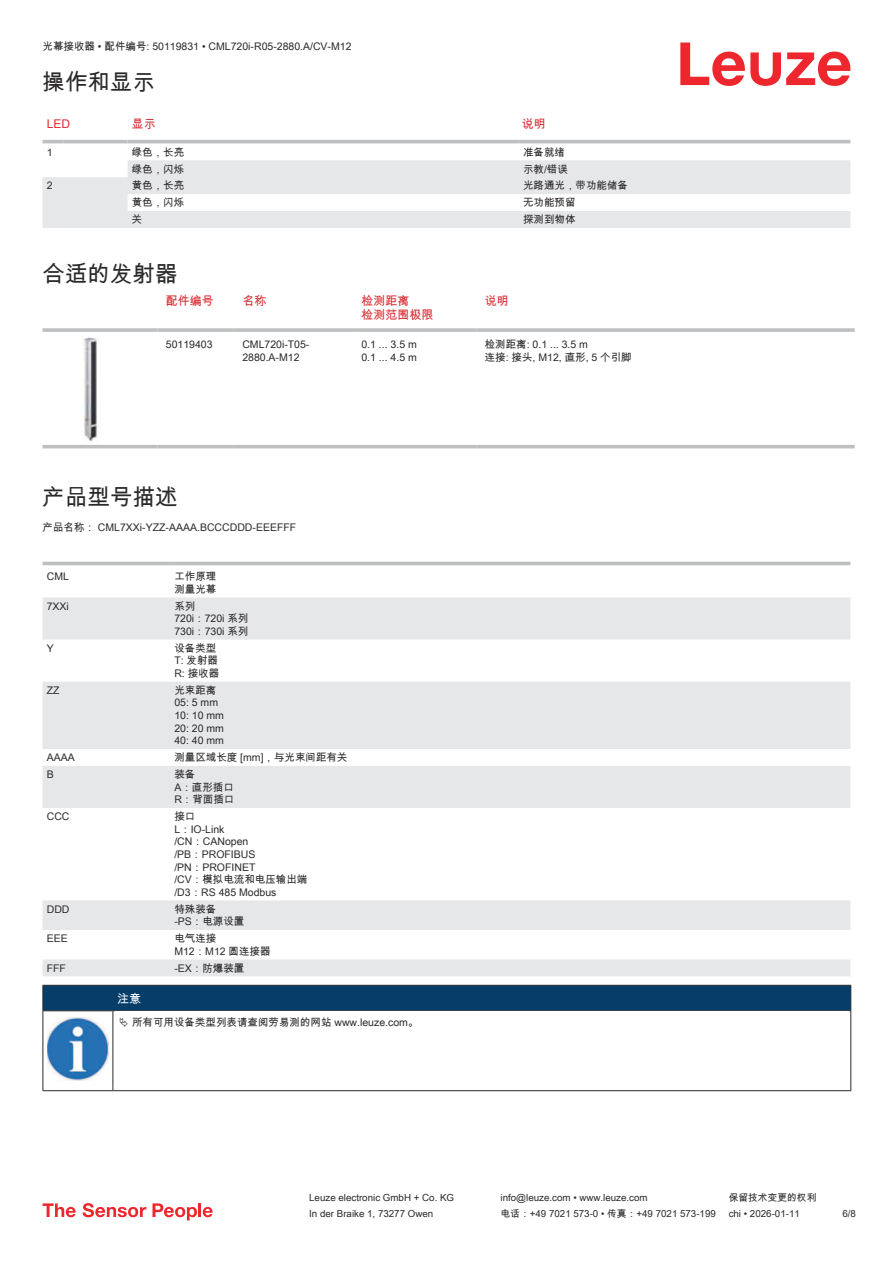
<style>
.page{position:relative;width:893px;height:1263px;background:#fff}
.page>*{position:absolute;margin:0;border:0;box-sizing:border-box;transform-origin:0 0}
.t1{font:22.5px "Arial Unicode MS";color:#2b292a}
.t2{font:12px/14.4px "Arial Unicode MS";color:#db2a30}
.t3{font:12px "Arial Unicode MS";color:#fff}
.t4{font:10.5px/12.6px "Arial Unicode MS";color:#2b292a}
.t5{font:9.75px "Arial Unicode MS";color:#2b292a}
</style>
<div class="page">
<svg style="left:680px;top:43px;width:170px;height:43px"></svg>
<svg style="left:43px;top:143px;width:807px;height:1px"></svg>
<svg style="left:43px;top:160px;width:807px;height:68px;fill:#e6e7e9"></svg>
<hr style="left:43px;top:140px;width:21px;height:3px;background:#bdbfc1">
<hr style="left:64px;top:140px;width:64px;height:3px;background:#bdbfc1">
<hr style="left:128px;top:140px;width:391px;height:3px;background:#bdbfc1">
<hr style="left:519px;top:140px;width:331px;height:3px;background:#bdbfc1">
<svg style="left:43px;top:337px;width:812px;height:112px"></svg>
<svg style="left:43px;top:328px;width:114px;height:4px"></svg>
<hr style="left:157px;top:328px;width:77px;height:4px;background:#c6c8c9">
<svg style="left:234px;top:328px;width:119px;height:4px"></svg>
<svg style="left:353px;top:328px;width:123px;height:4px"></svg>
<hr style="left:476px;top:328px;width:379px;height:4px;background:#c6c8c9">
<hr style="left:43px;top:445px;width:114px;height:3px;background:#bdbfc1">
<hr style="left:157px;top:445px;width:77px;height:3px;background:#bdbfc1">
<hr style="left:234px;top:445px;width:119px;height:3px;background:#bdbfc1">
<hr style="left:353px;top:445px;width:123px;height:3px;background:#bdbfc1">
<hr style="left:476px;top:445px;width:379px;height:3px;background:#bdbfc1">
<img style="left:83px;top:337px;width:17px;height:105px">
<div style="left:43px;top:561px;width:807px;height:5px;background:#ececed"></div>
<svg style="left:43px;top:597px;width:807px;height:379px;fill:#e6e7e9"></svg>
<hr style="left:43px;top:562px;width:127px;height:3px;background:#bdbfc1">
<hr style="left:170px;top:562px;width:680px;height:3px;background:#bdbfc1">
<svg style="left:43px;top:1203px;width:33px;height:14px"></svg>
<svg style="left:83px;top:1203px;width:63px;height:14px"></svg>
<svg style="left:153px;top:1203px;width:44px;height:17px"></svg>
<hr style="left:198px;top:1203px;width:3px;height:14px;background:#ed272d">
<svg style="left:203px;top:1207px;width:10px;height:10px"></svg>
<div style="left:43px;top:985px;width:808px;height:26px;background:#063d69"></div>
<hr style="left:113px;top:1010px;width:738px;height:1px;background:#2b292a">
<hr style="left:43px;top:1011px;width:1px;height:75px;background:#2b292a">
<hr style="left:113px;top:1011px;width:1px;height:75px;background:#2b292a">
<hr style="left:850px;top:1011px;width:1px;height:75px;background:#2b292a">
<hr style="left:43px;top:1090px;width:70px;height:1px;background:#2b292a">
<hr style="left:113px;top:1090px;width:738px;height:1px;background:#2b292a">
<img style="left:47px;top:1017px;width:61px;height:63px">
<p class="t4" style="left:43px;top:40px;width:311px">光幕接收器 • 配件编号: 50119831 • CML720i-R05-2880.A/CV-M12</p>
<h1 class="t1" style="left:43px;top:66px;width:114px">操作和显示</h1>
<p class="t2" style="left:47px;top:116px;width:25px">LED</p>
<p class="t2" style="left:132px;top:116px;width:25px">显示</p>
<p class="t2" style="left:522px;top:116px;width:25px">说明</p>
<p class="t4" style="left:47px;top:145px;width:7px">1</p>
<p class="t4" style="left:132px;top:145px;width:54px">绿色，长亮</p>
<p class="t4" style="left:523px;top:145px;width:43px">准备就绪</p>
<p class="t4" style="left:132px;top:162px;width:54px">绿色，闪烁</p>
<p class="t4" style="left:523px;top:162px;width:46px">示教/错误</p>
<p class="t4" style="left:47px;top:179px;width:7px">2</p>
<p class="t4" style="left:132px;top:179px;width:54px">黄色，长亮</p>
<p class="t4" style="left:523px;top:179px;width:106px">光路通光，带功能储备</p>
<p class="t4" style="left:132px;top:196px;width:54px">黄色，闪烁</p>
<p class="t4" style="left:523px;top:196px;width:54px">无功能预留</p>
<p class="t4" style="left:132px;top:213px;width:12px">关</p>
<p class="t4" style="left:523px;top:213px;width:54px">探测到物体</p>
<h1 class="t1" style="left:43px;top:257px;width:136px">合适的发射器</h1>
<p class="t2" style="left:166px;top:293px;width:49px">配件编号</p>
<p class="t2" style="left:242px;top:293px;width:25px">名称</p>
<p class="t2" style="left:361px;top:293px;width:74px">检测距离<br>检测范围极限</p>
<p class="t2" style="left:485px;top:293px;width:25px">说明</p>
<p class="t4" style="left:166px;top:338px;width:48px">50119403</p>
<p class="t4" style="left:242px;top:338px;width:69px">CML720i-T05-<br>2880.A-M12</p>
<p class="t4" style="left:361px;top:338px;width:57px">0.1 ... 3.5 m<br>0.1 ... 4.5 m</p>
<p class="t4" style="left:485px;top:338px;width:149px">检测距离: 0.1 ... 3.5 m<br>连接: 接头, M12, 直形, 5 个引脚</p>
<h1 class="t1" style="left:43px;top:481px;width:136px">产品型号描述</h1>
<p class="t4" style="left:43px;top:521px;width:255px">产品名称： CML7XXi-YZZ-AAAA.BCCCDDD-EEEFFF</p>
<p class="t4" style="left:47px;top:570px;width:24px">CML</p>
<p class="t4" style="left:174px;top:570px;width:43px">工作原理测量光幕</p>
<p class="t4" style="left:47px;top:599px;width:24px">7XXi</p>
<p class="t4" style="left:174px;top:599px;width:76px">系列<br>720i：720i 系列<br>730i：730i 系列</p>
<p class="t4" style="left:47px;top:642px;width:9px">Y</p>
<p class="t4" style="left:174px;top:641px;width:46px">设备类型<br>T: 发射器<br>R: 接收器</p>
<p class="t4" style="left:47px;top:684px;width:14px">ZZ</p>
<p class="t4" style="left:174px;top:684px;width:51px">光束距离<br>05: 5 mm<br>10: 10 mm<br>20: 20 mm<br>40: 40 mm</p>
<p class="t4" style="left:47px;top:751px;width:30px">AAAA</p>
<p class="t4" style="left:174px;top:751px;width:175px">测量区域长度 [mm]，与光束间距有关</p>
<p class="t4" style="left:47px;top:768px;width:9px">B</p>
<p class="t4" style="left:174px;top:768px;width:62px">装备<br>A：直形插口<br>R：背面插口</p>
<p class="t4" style="left:47px;top:810px;width:24px">CCC</p>
<p class="t4" style="left:174px;top:810px;width:135px">接口<br>L：IO-Link<br>/CN：CANopen<br>/PB：PROFIBUS<br>/PN：PROFINET<br>/CV：模拟电流和电压输出端/D3：RS 485 Modbus</p>
<p class="t4" style="left:47px;top:902px;width:24px">DDD</p>
<p class="t4" style="left:174px;top:902px;width:72px">特殊装备<br>-PS：电源设置</p>
<p class="t4" style="left:47px;top:932px;width:23px">EEE</p>
<p class="t4" style="left:174px;top:932px;width:98px">电气连接<br>M12：M12 圆连接器</p>
<p class="t4" style="left:47px;top:962px;width:21px">FFF</p>
<p class="t4" style="left:174px;top:961px;width:72px">-EX：防爆装置</p>
<p class="t3" style="left:117px;top:990px;width:25px">注意</p>
<p class="t4" style="left:132px;top:1015px;width:288px">所有可用设备类型列表请查阅劳易测的网站 www.leuze.com。</p>
<p class="t5" style="left:309px;top:1191px;width:146px">Leuze electronic GmbH + Co. KG</p>
<p class="t5" style="left:501px;top:1191px;width:149px">info@leuze.com • www.leuze.com</p>
<p class="t5" style="left:729px;top:1191px;width:89px">保留技术变更的权利</p>
<p class="t5" style="left:309px;top:1206px;width:126px">In der Braike 1, 73277 Owen</p>
<p class="t5" style="left:501px;top:1206px;width:217px">电话：+49 7021 573-0 • 传真：+49 7021 573-199</p>
<p class="t5" style="left:729px;top:1206px;width:73px">chi • 2026-01-11</p>
<p class="t5" style="left:842px;top:1206px;width:15px">6/8</p>
</div>
